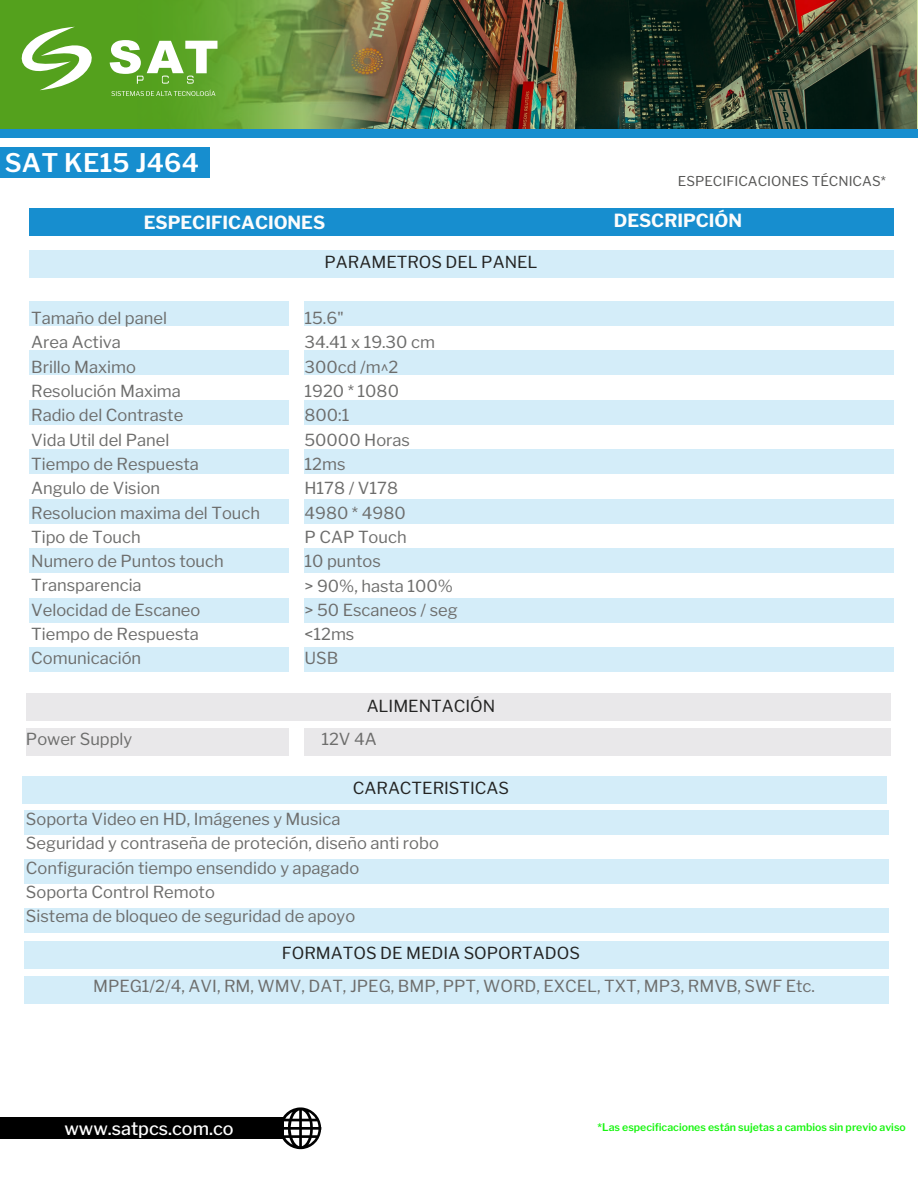
<style>
.page{position:relative;width:918px;height:1188px;background:#fff}
.page>*{position:absolute;margin:0;border:0;box-sizing:border-box;transform-origin:0 0}
.t1{font:600 25.5px "Libre Franklin";letter-spacing:.01em;color:#fff}
.t2{font:700 18px "Libre Franklin";color:#fcfcfc}
.t3{font:500 18px "Libre Franklin";color:#fff}
.t4{font:16.5px/24.3px "Libre Franklin";color:#6d6d6c}
.t5{font:16.5px "Libre Franklin";color:#232322}
.t6{font:13.5px "Libre Franklin";color:#575756}
.t7{font:600 10.5px "Libre Franklin";color:#17f50f}
</style>
<div class="page">
<div style="left:0;top:147px;width:210px;height:31px;background:#178ecf"></div>
<div style="left:0;top:1117px;width:283px;height:22px;background:#000"></div>
<svg style="left:282px;top:1107px;width:39px;height:42px"></svg>
<img style="left:0;top:0;width:918px;height:129px">
<div style="left:0;top:129px;width:918px;height:9px;background:#178ecf"></div>
<svg style="left:17px;top:27px;width:80px;height:63px"></svg>
<svg style="left:110px;top:40px;width:107px;height:44px"></svg>
<svg style="left:111px;top:90px;width:104px;height:6px"></svg>
<div style="left:29px;top:208px;width:865px;height:28px;background:#178ecf"></div>
<div style="left:29px;top:250px;width:865px;height:27px;background:#d4edf9"></div>
<div style="left:26px;top:694px;width:865px;height:27px;background:#e9e8ea"></div>
<div style="left:304px;top:729px;width:587px;height:27px;background:#e9e8ea"></div>
<div style="left:27px;top:729px;width:262px;height:27px;background:#e9e8ea"></div>
<div style="left:22px;top:776px;width:864px;height:27px;background:#d4edf9"></div>
<div style="left:24px;top:942px;width:865px;height:27px;background:#d4edf9"></div>
<div style="left:24px;top:977px;width:865px;height:27px;background:#d4edf9"></div>
<div style="left:304px;top:301px;width:590px;height:25px;background:#d4edf9"></div>
<div style="left:29px;top:301px;width:260px;height:25px;background:#d4edf9"></div>
<div style="left:29px;top:350px;width:260px;height:25px;background:#d4edf9"></div>
<div style="left:304px;top:350px;width:590px;height:25px;background:#d4edf9"></div>
<div style="left:304px;top:400px;width:590px;height:25px;background:#d4edf9"></div>
<div style="left:29px;top:400px;width:260px;height:25px;background:#d4edf9"></div>
<div style="left:304px;top:449px;width:590px;height:25px;background:#d4edf9"></div>
<div style="left:29px;top:449px;width:260px;height:25px;background:#d4edf9"></div>
<div style="left:304px;top:499px;width:590px;height:25px;background:#d4edf9"></div>
<div style="left:29px;top:499px;width:260px;height:25px;background:#d4edf9"></div>
<div style="left:29px;top:548px;width:260px;height:25px;background:#d4edf9"></div>
<div style="left:304px;top:548px;width:590px;height:25px;background:#d4edf9"></div>
<div style="left:304px;top:598px;width:590px;height:25px;background:#d4edf9"></div>
<div style="left:29px;top:598px;width:260px;height:25px;background:#d4edf9"></div>
<div style="left:304px;top:647px;width:590px;height:25px;background:#d4edf9"></div>
<div style="left:29px;top:647px;width:260px;height:25px;background:#d4edf9"></div>
<div style="left:24px;top:811px;width:865px;height:24px;background:#d4edf9"></div>
<div style="left:24px;top:860px;width:865px;height:24px;background:#d4edf9"></div>
<div style="left:24px;top:909px;width:865px;height:24px;background:#d4edf9"></div>
<h1 class="t1" style="left:5px;top:148px;width:196px">SAT KE15 J464</h1>
<p class="t6" style="left:678px;top:173px;width:209px">ESPECIFICACIONES TÉCNICAS*</p>
<p class="t2" style="left:144px;top:212px;width:183px">ESPECIFICACIONES</p>
<p class="t2" style="left:614px;top:209px;width:130px">DESCRIPCIÓN</p>
<p class="t4" style="left:31px;top:306px;width:230px">Tamaño del panel<br>Area Activa<br>Brillo Maximo<br>Resolución Maxima<br>Radio del Contraste<br>Vida Util del Panel<br>Tiempo de Respuesta<br>Angulo de Vision<br>Resolucion maxima del Touch<br>Tipo de Touch<br>Numero de Puntos touch<br>Transparencia<br>Velocidad de Escaneo<br>Tiempo de Respuesta<br>Comunicación</p>
<p class="t5" style="left:325px;top:252px;width:214px">PARAMETROS DEL PANEL</p>
<p class="t4" style="left:304px;top:306px;width:155px">15.6"<br>34.41 x 19.30 cm<br>300cd /m^2<br>1920 * 1080<br>800:1<br>50000 Horas<br>12ms<br>H178 / V178<br>4980 * 4980<br>P CAP Touch<br>10 puntos<br>&gt; 90%, hasta 100% &gt; 50 Escaneos / seg &lt;12ms<br>USB</p>
<p class="t5" style="left:367px;top:696px;width:130px">ALIMENTACIÓN</p>
<p class="t4" style="left:26px;top:727px;width:108px">Power Supply</p>
<p class="t4" style="left:321px;top:727px;width:57px">12V 4A</p>
<p class="t5" style="left:353px;top:778px;width:158px">CARACTERISTICAS</p>
<p class="t4" style="left:26px;top:807px;width:414px">Soporta Video en HD, Imágenes y Musica<br>Seguridad y contraseña de proteción, diseño anti robo Configuración tiempo ensendido y apagado<br>Soporta Control Remoto<br>Sistema de bloqueo de seguridad de apoyo</p>
<p class="t5" style="left:282px;top:943px;width:300px">FORMATOS DE MEDIA SOPORTADOS</p>
<p class="t4" style="left:93px;top:973px;width:723px">MPEG1/2/4, AVI, RM, WMV, DAT, JPEG, BMP, PPT, WORD, EXCEL, TXT, MP3, RMVB, SWF Etc.</p>
<p class="t3" style="left:64px;top:1117px;width:171px">www.satpcs.com.co</p>
<p class="t7" style="left:598px;top:1121px;width:310px">*Las especificaciones están sujetas a cambios sin previo aviso</p>
</div>
